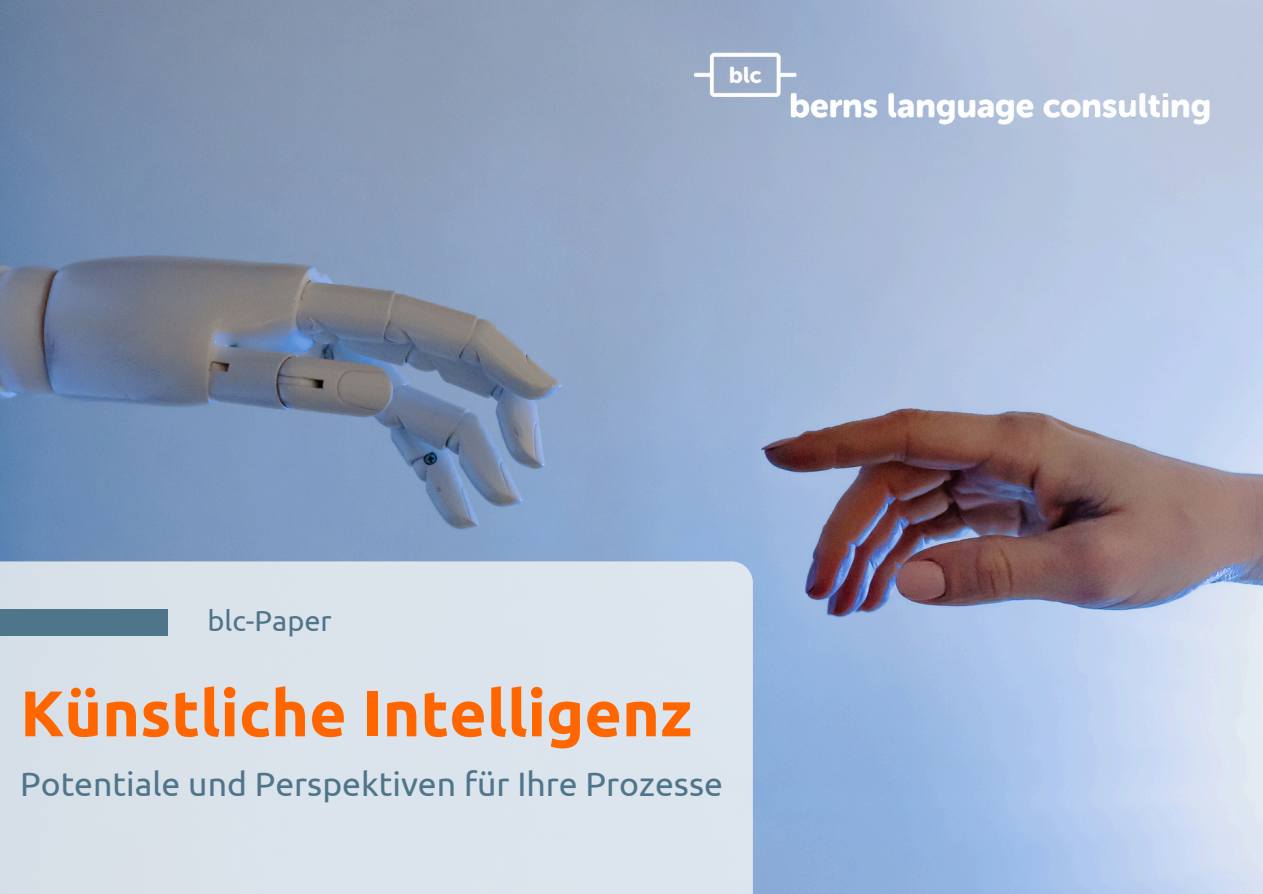
<style>
.page{position:relative;width:1263px;height:894px;background:#fff}
.page>*{position:absolute;margin:0;border:0;box-sizing:border-box;transform-origin:0 0}
.t1{font:700 64.5px "Ubuntu";color:#f60}
.t2{font:33.75px "Ubuntu";color:#4f758b}
.t3{font:28.95px "Ubuntu";color:#4f758b}
</style>
<div class="page">
<img style="left:0;top:0;width:1263px;height:893px">
<div style="left:0;top:561px;width:753px;height:332px;background:#dbe3ec"></div>
<div style="left:0;top:609px;width:168px;height:26px;background:#4f758b"></div>
<img style="left:681px;top:39px;width:541px;height:101px">
<h1 class="t3" style="left:207px;top:604px;width:126px">blc-Paper</h1>
<p class="t1" style="left:20px;top:676px;width:673px">Künstliche Intelligenz</p>
<h2 class="t2" style="left:20px;top:764px;width:704px">Potentiale und Perspektiven für Ihre Prozesse</h2>
</div>
